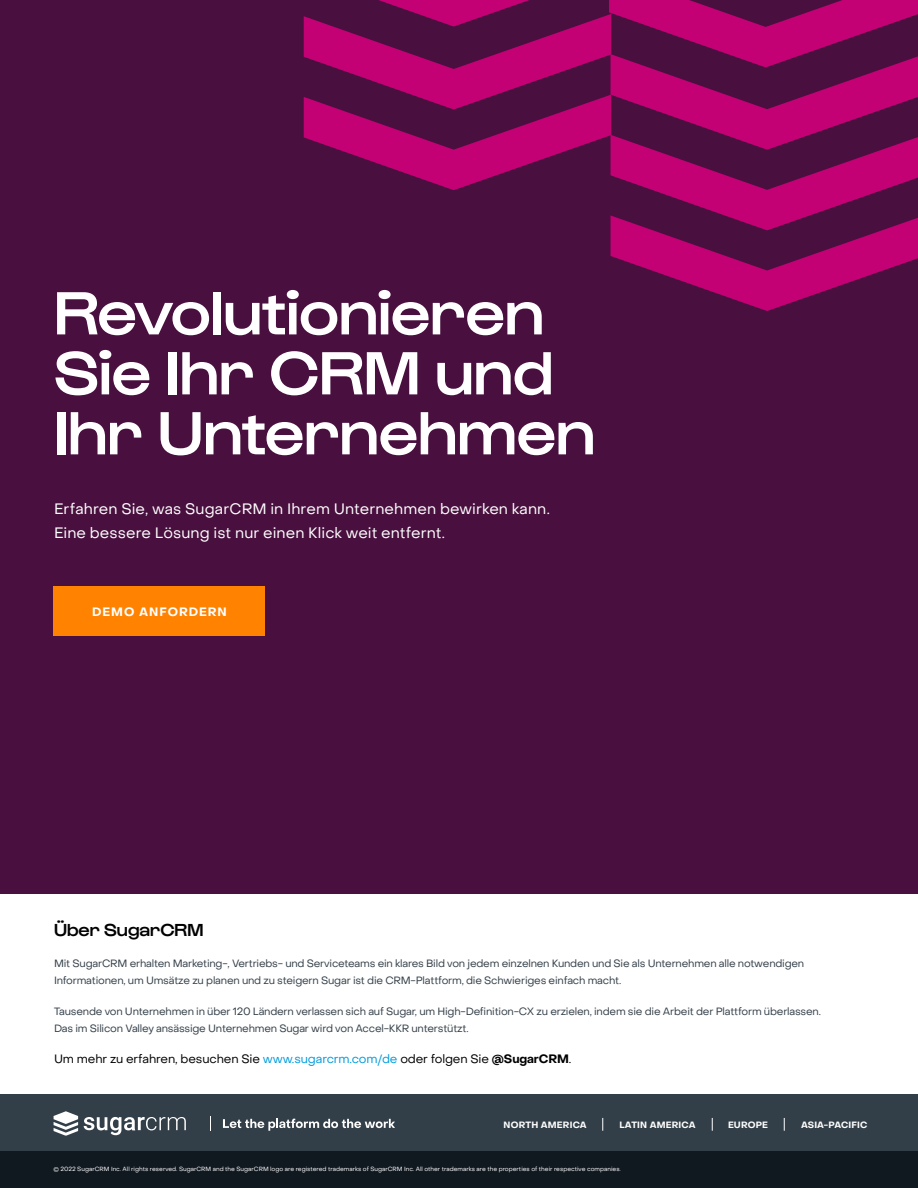
<style>
.page{position:relative;width:918px;height:1188px;background:#fff}
.page>*{position:absolute;margin:0;border:0;box-sizing:border-box;transform-origin:0 0}
.t1{font:500 63px/60px "Gustavo";color:#fff}
.t2{font:500 18px "Gustavo";color:#000}
.t3{font:15px/24px "Object Sans";letter-spacing:.005em;color:#fff}
.t4{font:12px "Object Sans";letter-spacing:-.01em;color:#000}
.t5{font:700 12px "Object Sans";letter-spacing:.08em;color:#fff}
.t6{font:10.5px/17.4px "Object Sans";letter-spacing:-.02em;color:#333f48}
.t7{font:700 9px "Object Sans";letter-spacing:.02em;color:#fff}
.t8{font:6px "Object Sans";color:#fff}
.s1{color:#009cde}
.s2{font-weight:700}
</style>
<div class="page">
<div style="left:0;top:0;width:918px;height:893px;background:#490f3f"></div>
<svg style="left:304px;top:0;width:614px;height:311px"></svg>
<div style="left:0;top:1094px;width:918px;height:57px;background:#333f48"></div>
<div style="left:0;top:1151px;width:918px;height:37px;background:#101820"></div>
<svg style="left:602px;top:1118px;width:1px;height:13px"></svg>
<svg style="left:712px;top:1118px;width:1px;height:13px"></svg>
<svg style="left:784px;top:1118px;width:1px;height:13px"></svg>
<svg style="left:54px;top:1111px;width:24px;height:25px"></svg>
<svg style="left:84px;top:1117px;width:102px;height:18px"></svg>
<svg style="left:210px;top:1116px;width:1px;height:15px"></svg>
<svg style="left:223px;top:1119px;width:172px;height:12px"></svg>
<div style="left:54px;top:587px;width:211px;height:49px;background:#ff8200"></div>
<h1 class="t1" style="left:54px;top:285px;width:542px">Revolutionieren<br>Sie Ihr CRM und<br>Ihr Unternehmen</h1>
<h3 class="t3" style="left:54px;top:497px;width:497px">Erfahren Sie, was SugarCRM in Ihrem Unternehmen bewirken kann.<br>Eine bessere Lösung ist nur einen Klick weit entfernt.</h3>
<p class="t5" style="left:92px;top:604px;width:136px">DEMO ANFORDERN</p>
<h2 class="t2" style="left:54px;top:919px;width:151px">Über SugarCRM</h2>
<p class="t6" style="left:54px;top:954px;width:752px">Mit SugarCRM erhalten Marketing-, Vertriebs- und Serviceteams ein klares Bild von jedem einzelnen Kunden und Sie als Unternehmen alle notwendigen<br>Informationen, um Umsätze zu planen und zu steigern Sugar ist die CRM-Plattform, die Schwieriges einfach macht.</p>
<p class="t6" style="left:54px;top:1003px;width:768px">Tausende von Unternehmen in über 120 Ländern verlassen sich auf Sugar, um High-Definition-CX zu erzielen, indem sie die Arbeit der Plattform überlassen.<br>Das im Silicon Valley ansässige Unternehmen Sugar wird von Accel-KKR unterstützt.</p>
<p class="t4" style="left:54px;top:1052px;width:519px">Um mehr zu erfahren, besuchen Sie <span class="s1">www.sugarcrm.com/de</span> oder folgen Sie <span class="s2">@SugarCRM</span>.</p>
<p class="t7" style="left:504px;top:1119px;width:85px">NORTH AMERICA</p>
<p class="t7" style="left:619px;top:1119px;width:78px">LATIN AMERICA</p>
<p class="t7" style="left:728px;top:1119px;width:42px">EUROPE</p>
<p class="t7" style="left:801px;top:1119px;width:68px">ASIA-PACIFIC</p>
<p class="t8" style="left:54px;top:1165px;width:569px">© 2022 SugarCRM Inc. All rights reserved. SugarCRM and the SugarCRM logo are registered trademarks of SugarCRM Inc. All other trademarks are the properties of their respective companies.</p>
</div>
